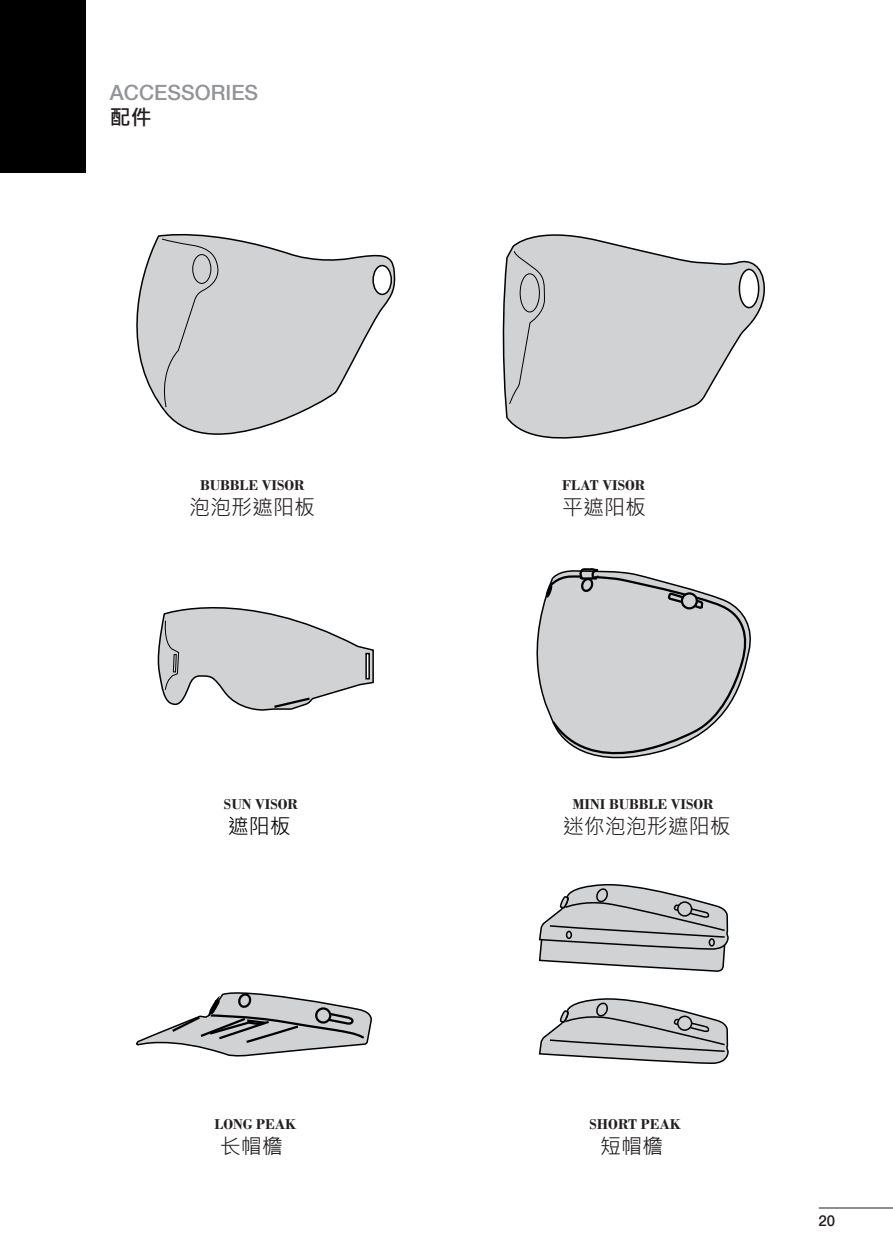
<style>
.page{position:relative;width:893px;height:1259px;background:#fff}
.page>*{position:absolute;margin:0;border:0;box-sizing:border-box;transform-origin:0 0}
.t1{font:21px "Microsoft Jheng Hei UI Regular";color:#231f20}
.t2{font:500 21px "Helvetica Neue LT Com";color:#929497}
.t3{font:21px "Microsoft Jheng Hei UI Regular";color:#000}
.t4{font:700 21px "Microsoft Jheng Hei";color:#231f20}
.t5{font:700 15px "Bodoni";color:#231f20}
.t6{font:500 15px "Helvetica Neue LT Com";color:#231f20}
</style>
<div class="page">
<hr style="left:819px;top:1207px;width:74px;height:1px;background:#231f20">
<div style="left:0;top:0;width:85px;height:172px;background:#000"></div>
<svg style="left:157px;top:607px;width:217px;height:104px"></svg>
<div style="left:173px;top:654px;width:4px;height:18px;border:1px solid #000"></div>
<svg style="left:538px;top:884px;width:191px;height:179px"></svg>
<div style="left:677px;top:1015px;width:15px;height:16px;border:2px solid #000;border-radius:50%"></div>
<svg style="left:135px;top:992px;width:237px;height:65px"></svg>
<svg style="left:136px;top:233px;width:260px;height:202px"></svg>
<div style="left:158px;top:238px;width:61px;height:170px;background:#d0d2d3"></div>
<div style="left:192px;top:254px;width:19px;height:30px;border:1px solid #000;border-radius:50%"></div>
<svg style="left:502px;top:234px;width:263px;height:205px"></svg>
<svg style="left:509px;top:250px;width:36px;height:155px;background:#c5c7c8"></svg>
<svg style="left:536px;top:601px;width:215px;height:100px"></svg>
<svg style="left:544px;top:568px;width:205px;height:191px"></svg>
<h1 class="t2" style="left:110px;top:80px;width:150px">ACCESSORIES</h1>
<h1 class="t4" style="left:110px;top:105px;width:43px">配件</h1>
<p class="t5" style="left:200px;top:476px;width:106px">BUBBLE VISOR</p>
<h1 class="t1" style="left:189px;top:494px;width:127px">泡泡形遮阳板</h1>
<p class="t5" style="left:562px;top:476px;width:84px">FLAT VISOR</p>
<h1 class="t1" style="left:562px;top:494px;width:85px">平遮阳板</h1>
<p class="t5" style="left:224px;top:795px;width:76px">SUN VISOR</p>
<h1 class="t3" style="left:228px;top:813px;width:64px">遮阳板</h1>
<p class="t5" style="left:572px;top:795px;width:143px">MINI BUBBLE VISOR</p>
<h1 class="t1" style="left:563px;top:813px;width:169px">迷你泡泡形遮阳板</h1>
<p class="t5" style="left:215px;top:1115px;width:83px">LONG PEAK</p>
<h1 class="t1" style="left:220px;top:1133px;width:64px">长帽檐</h1>
<p class="t5" style="left:590px;top:1115px;width:93px">SHORT PEAK</p>
<h1 class="t1" style="left:600px;top:1133px;width:64px">短帽檐</h1>
<p class="t6" style="left:819px;top:1212px;width:18px">20</p>
</div>
